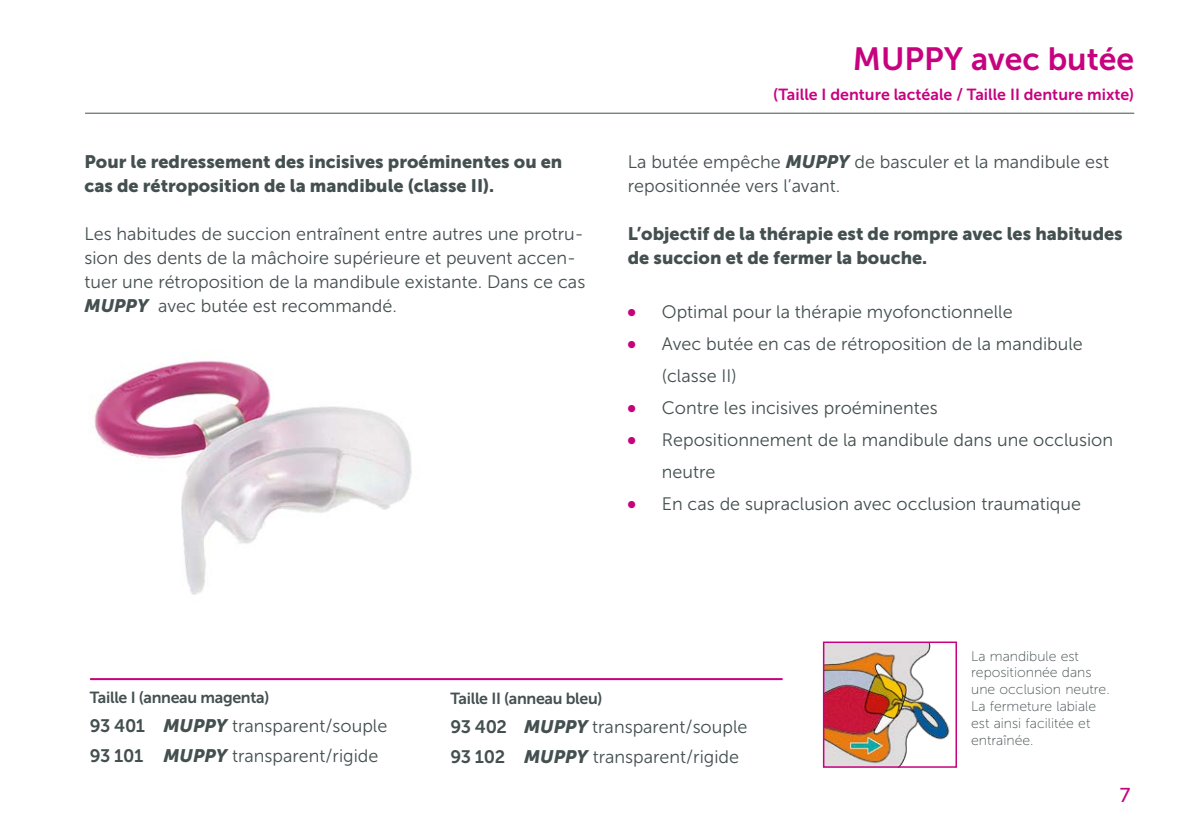
<style>
.page{position:relative;width:1191px;height:840px;background:#fff}
.page>*{position:absolute;margin:0;border:0;box-sizing:border-box;transform-origin:0 0}
.t1{font:32px "Museo Sans 700";color:#c7027f}
.t2{font:20px "Museo Sans 500";color:#c7027f}
.t3{font:18px/24px "Museo Sans 300";color:#444f50}
.t4{font:18px/24px "Museo Sans 900";color:#444f50}
.t5{font:16px "Museo Sans 700";color:#c7027f}
.t6{font:16px "Museo Sans 700";letter-spacing:-.02em;color:#444f50}
.t7{font:14px/16.8px "Museo Sans 100";color:#444f50}
.s1{font-family:"Museo Sans 900";font-style:italic}
.s2{color:#c7027f}
.s3{font-family:"Museo Sans 700"}
</style>
<div class="page">
<hr style="left:85px;top:113px;width:1049px;height:1px;background:#444f50">
<img style="left:94px;top:361px;width:318px;height:234px">
<img style="left:826px;top:644px;width:124px;height:120px">
<div style="left:823px;top:641px;width:134px;height:126px;border:2px solid #c7027f"></div>
<hr style="left:90px;top:677px;width:692px;height:2px;background:#c7027f">
<p class="t4" style="left:84px;top:150px;width:479px">Pour le redressement des incisives proéminentes ou en cas de rétroposition de la mandibule (classe II).</p>
<p class="t3" style="left:84px;top:222px;width:502px">Les habitudes de succion entraînent entre autres une protru&shy;sion des dents de la mâchoire supérieure et peuvent accen&shy;tuer une rétroposition de la mandibule existante. Dans ce cas <span class="s1">MUPPY</span> avec butée est recommandé.</p>
<h1 class="t1" style="left:853px;top:41px;width:283px">MUPPY avec butée</h1>
<p class="t5" style="left:773px;top:86px;width:362px">(Taille I denture lactéale / Taille II denture mixte)</p>
<p class="t3" style="left:628px;top:150px;width:483px">La butée empêche <span class="s1">MUPPY</span> de basculer et la mandibule est repositionnée vers l’avant.</p>
<p class="t4" style="left:628px;top:222px;width:496px">L’objectif de la thérapie est de rompre avec les habitudes de succion et de fermer la bouche.</p>
<p class="t3" style="left:628px;top:300px;width:386px"><span class="s2">●</span> Optimal pour la thérapie myofonctionnelle</p>
<p class="t3" style="left:662px;top:328px;width:422px;line-height:32px;text-indent:-34px"><span class="s2">●</span> Avec butée en cas de rétroposition de la mandibule (classe II)</p>
<p class="t3" style="left:628px;top:396px;width:311px"><span class="s2">●</span> Contre les incisives proéminentes</p>
<p class="t3" style="left:662px;top:424px;width:453px;line-height:32px;text-indent:-34px"><span class="s2">●</span> Repositionnement de la mandibule dans une occlusion neutre</p>
<p class="t3" style="left:628px;top:492px;width:455px"><span class="s2">●</span> En cas de supraclusion avec occlusion traumatique</p>
<p class="t6" style="left:90px;top:687px;width:181px">Taille I (anneau magenta)</p>
<p class="t3" style="left:90px;top:711px;width:299px;line-height:29.6px"><span class="s3">93 401</span> <span class="s1">MUPPY</span> transparent/souple<br><span class="s3">93 101</span> <span class="s1">MUPPY</span> transparent/rigide</p>
<p class="t6" style="left:450px;top:688px;width:154px">Taille II (anneau bleu)</p>
<p class="t3" style="left:450px;top:711px;width:298px;line-height:29.6px"><span class="s3">93 402</span> <span class="s1">MUPPY</span> transparent/souple<br><span class="s3">93 102</span> <span class="s1">MUPPY</span> transparent/rigide</p>
<p class="t7" style="left:971px;top:647px;width:140px">La mandibule est repositionnée dans une occlusion neutre.<br>La fermeture labiale est ainsi facilitée et entraînée.</p>
<p class="t2" style="left:1119px;top:783px;width:12px">7</p>
</div>
